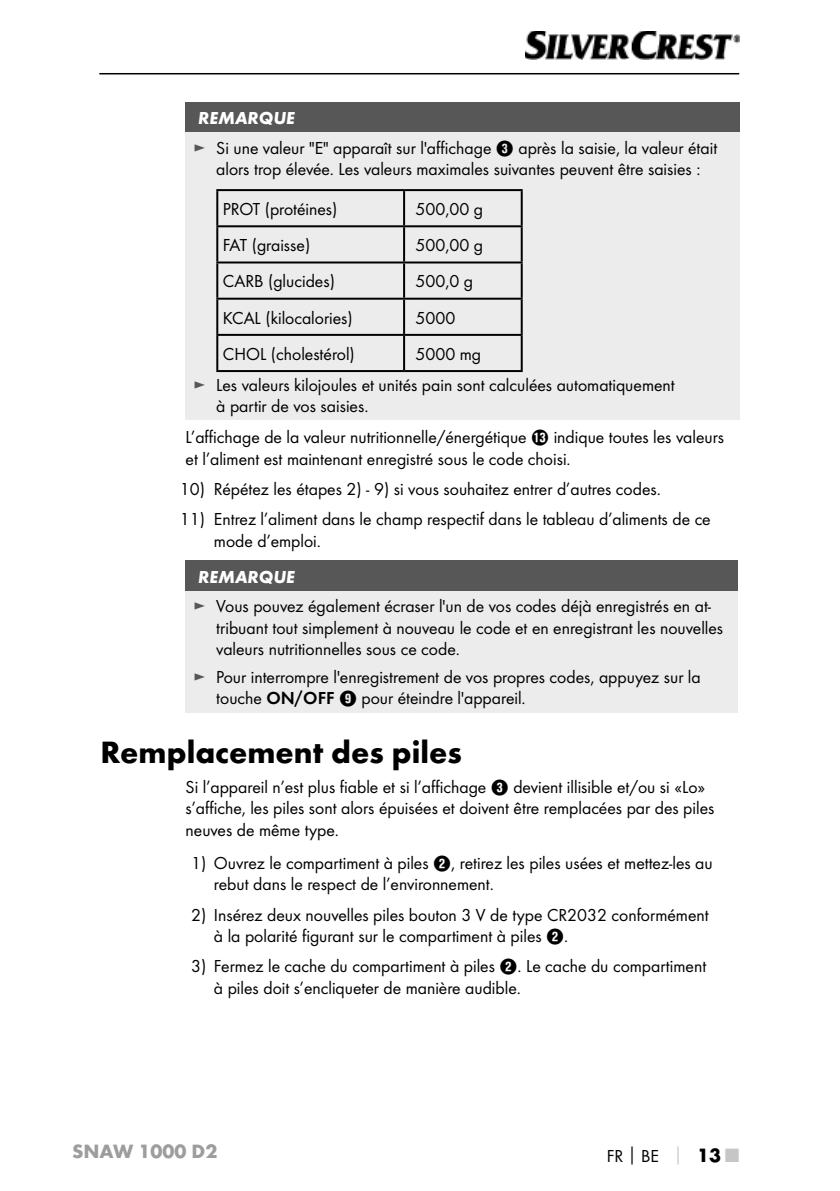
<style>
.page{position:relative;width:840px;height:1191px;background:#fff}
.page>*{position:absolute;margin:0;border:0;box-sizing:border-box;transform-origin:0 0}
.t1{font:700 32px "Futura";color:#000}
.t2{font:700 20px "Futura";color:#9d9d9d}
.t3{font:18px/21.6px "Futura Boo";color:#000}
.t4{font:italic 700 18px "Futura";color:#fff}
.s1{color:#575757}
.s2{font-family:"Hako PI Nummern"}
.s3{font-family:"Futura Dem"}
.s4{font-family:"Futura";font-weight:700}
.s5{font-family:"Futura";font-weight:700;color:#c6c6c6}
.s6{font-family:"Futura";font-weight:700;font-size:20px}
.s7{font-family:"Futura";font-weight:700;font-size:20px;color:#c6c6c6}
</style>
<div class="page">
<hr style="left:99px;top:73px;width:639px;height:1px;background:#000">
<img style="left:525px;top:32px;width:213px;height:28px">
<div style="left:185px;top:102px;width:554px;height:30px;background:#575757"></div>
<div style="left:185px;top:132px;width:554px;height:288px;background:#ececec"></div>
<hr style="left:216px;top:189px;width:188px;height:2px;background:#000">
<hr style="left:216px;top:191px;width:2px;height:34px;background:#000">
<hr style="left:404px;top:189px;width:118px;height:2px;background:#000">
<hr style="left:403px;top:191px;width:2px;height:34px;background:#000">
<hr style="left:520px;top:191px;width:2px;height:34px;background:#000">
<hr style="left:216px;top:225px;width:188px;height:2px;background:#000">
<hr style="left:216px;top:227px;width:2px;height:34px;background:#000">
<hr style="left:404px;top:225px;width:118px;height:2px;background:#000">
<hr style="left:403px;top:227px;width:2px;height:34px;background:#000">
<hr style="left:520px;top:227px;width:2px;height:34px;background:#000">
<hr style="left:216px;top:261px;width:188px;height:2px;background:#000">
<hr style="left:216px;top:263px;width:2px;height:35px;background:#000">
<hr style="left:404px;top:261px;width:118px;height:2px;background:#000">
<hr style="left:403px;top:263px;width:2px;height:35px;background:#000">
<hr style="left:520px;top:263px;width:2px;height:35px;background:#000">
<hr style="left:216px;top:298px;width:188px;height:2px;background:#000">
<hr style="left:216px;top:300px;width:2px;height:34px;background:#000">
<hr style="left:404px;top:298px;width:118px;height:2px;background:#000">
<hr style="left:403px;top:300px;width:2px;height:34px;background:#000">
<hr style="left:520px;top:300px;width:2px;height:34px;background:#000">
<hr style="left:216px;top:334px;width:188px;height:2px;background:#000">
<hr style="left:216px;top:336px;width:2px;height:34px;background:#000">
<hr style="left:404px;top:334px;width:118px;height:2px;background:#000">
<hr style="left:403px;top:336px;width:2px;height:34px;background:#000">
<hr style="left:520px;top:336px;width:2px;height:34px;background:#000">
<hr style="left:216px;top:370px;width:188px;height:2px;background:#000">
<hr style="left:404px;top:370px;width:118px;height:2px;background:#000">
<div style="left:185px;top:560px;width:552px;height:31px;background:#575757"></div>
<div style="left:185px;top:591px;width:552px;height:121px;background:#ececec"></div>
<p class="t4" style="left:198px;top:107px;width:98px">REMARQUE</p>
<p class="t3" style="left:193px;top:137px;width:525px;text-align:center"><span class="s1">►</span> Si une valeur "E" apparaît sur l'affichage <span class="s2">3</span> après la saisie, la valeur était alors trop élevée. Les valeurs maximales suivantes peuvent être saisies :</p>
<p class="t3" style="left:223px;top:198px;width:116px">PROT (protéines)</p>
<p class="t3" style="left:415px;top:198px;width:69px">500,00 g</p>
<p class="t3" style="left:223px;top:234px;width:89px">FAT (graisse)</p>
<p class="t3" style="left:415px;top:234px;width:69px">500,00 g</p>
<p class="t3" style="left:223px;top:270px;width:113px">CARB (glucides)</p>
<p class="t3" style="left:415px;top:270px;width:59px">500,0 g</p>
<p class="t3" style="left:223px;top:307px;width:131px">KCAL (kilocalories)</p>
<p class="t3" style="left:415px;top:307px;width:41px">5000</p>
<p class="t3" style="left:223px;top:343px;width:133px">CHOL (cholestérol)</p>
<p class="t3" style="left:193px;top:338px;width:482px;line-height:31px;text-indent:222px">5000 mg<br><span class="s1">►</span> Les valeurs kilojoules et unités pain sont calculées automatiquement</p>
<p class="t3" style="left:185px;top:390px;width:539px;line-height:31.6px;text-indent:31px">à partir de vos saisies.<br>L’affichage de la valeur nutritionnelle/énergétique <span class="s2">e</span> indique toutes les valeurs</p>
<p class="t3" style="left:185px;top:448px;width:384px">et l’aliment est maintenant enregistré sous le code choisi.</p>
<p class="t3" style="left:180px;top:478px;width:480px">10) Répétez les étapes 2) - 9) si vous souhaitez entrer d’autres codes.</p>
<p class="t3" style="left:214px;top:508px;width:498px;text-indent:-34px">11) Entrez l’aliment dans le champ respectif dans le tableau d’aliments de ce mode d’emploi.</p>
<p class="t4" style="left:198px;top:565px;width:98px">REMARQUE</p>
<p class="t3" style="left:216px;top:595px;width:508px;text-indent:-23px"><span class="s1">►</span> Vous pouvez également écraser l'un de vos codes déjà enregistrés en at&shy;tribuant tout simplement à nouveau le code et en enregistrant les nouvelles valeurs nutritionnelles sous ce code.</p>
<p class="t3" style="left:216px;top:666px;width:485px;text-indent:-23px"><span class="s1">►</span> Pour interrompre l'enregistrement de vos propres codes, appuyez sur la touche <span class="s3">ON/OFF</span> <span class="s2">9</span> pour éteindre l'appareil.</p>
<h1 class="t1" style="left:100px;top:732px;width:362px">Remplacement des piles</h1>
<p class="t3" style="left:185px;top:776px;width:530px">Si l’appareil n’est plus fiable et si l’affichage <span class="s2">3</span> devient illisible et/ou si «Lo» s’affiche, les piles sont alors épuisées et doivent être remplacées par des piles neuves de même type.</p>
<p class="t3" style="left:214px;top:852px;width:500px;text-indent:-23px">1) Ouvrez le compartiment à piles <span class="s2">2</span>, retirez les piles usées et mettez-les au rebut dans le respect de l’environnement.</p>
<p class="t3" style="left:214px;top:903px;width:496px;text-indent:-23px">2) Insérez deux nouvelles piles bouton 3 V de type CR2032 conformément à la polarité figurant sur le compartiment à piles <span class="s2">2</span>.</p>
<p class="t3" style="left:214px;top:955px;width:493px;text-indent:-23px">3) Fermez le cache du compartiment à piles <span class="s2">2</span>. Le cache du compartiment à piles doit s’encliqueter de manière audible.</p>
<p class="t2" style="left:72px;top:1139px;width:147px">SNAW 1000 D2</p>
<p class="t3" style="left:606px;top:1145px;width:133px">FR<span class="s4">│</span>BE <span class="s5">│</span> <span class="s6">13</span> <span class="s7">■</span></p>
</div>
